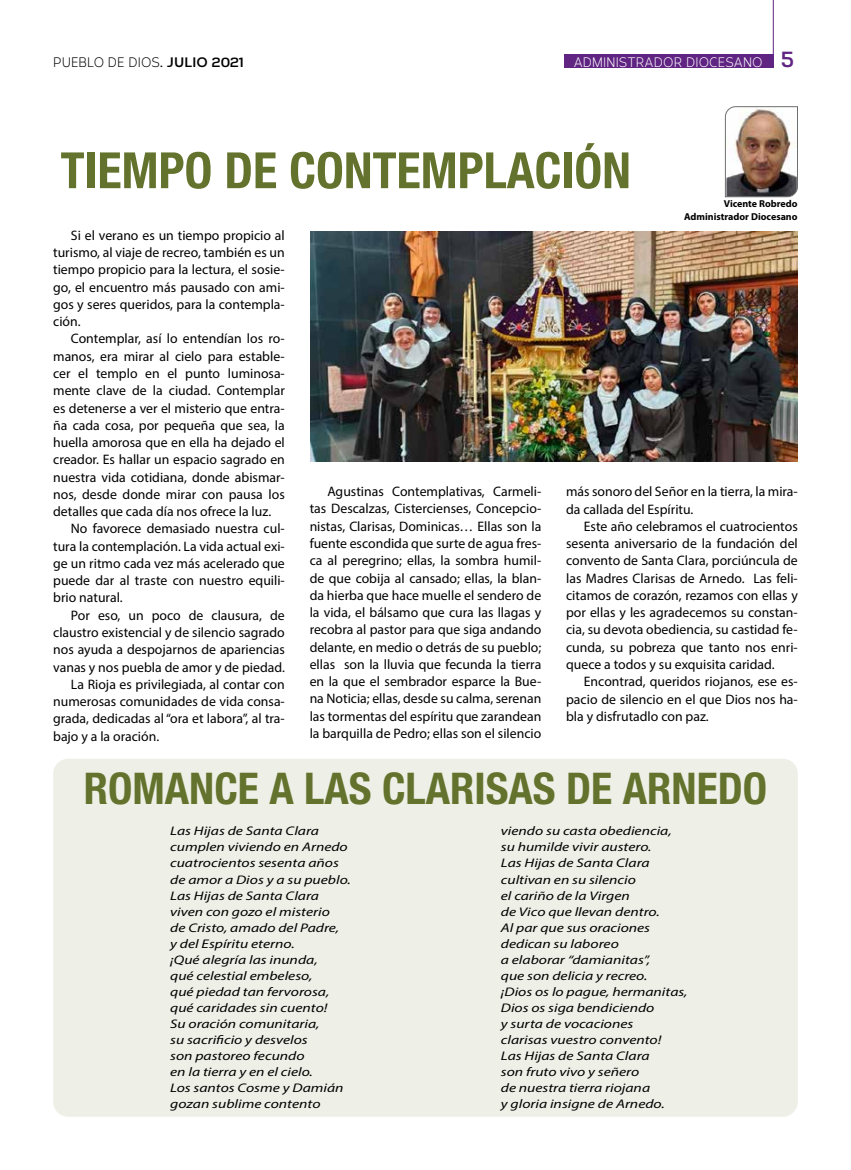
<style>
.page{position:relative;width:851px;height:1170px;background:#fff}
.page>*{position:absolute;margin:0;border:0;box-sizing:border-box;transform-origin:0 0}
.t1{font:700 condensed 50px "Helvetica Neue LT Std";color:#63722c}
.t2{font:700 condensed 43.75px "Helvetica Neue LT Std";color:#63722c}
.t3{font:13.75px/17.2px "Myriad Pro";color:#000;text-align:justify}
.t4{font:13.75px "Corbert";letter-spacing:.01em;color:#fff;scale:.9 1}
.t5{font:13.75px "Corbert";letter-spacing:.01em;color:#000;scale:.9 1}
.t6{font:italic 12.5px/16px "Myriad Pro";color:#000;scale:1.25 1}
.t7{font:700 10px/12.5px "Myriad Pro";color:#000;text-align:right}
.s1{font-weight:700}
.s2{font-weight:700;font-size:22.5px;color:#602483}
</style>
<div class="page">
<div style="left:53px;top:758px;width:744px;height:358px;background:#eef0e7;border-radius:15px"></div>
<div style="left:563px;top:54px;width:210px;height:13px;background:#602483"></div>
<hr style="left:772px;top:0;width:1px;height:67px;background:#602483">
<img style="left:724px;top:106px;width:74px;height:91px">
<img style="left:310px;top:231px;width:487px;height:230px">
<p class="t5" style="left:53px;top:52px;width:213px">PUEBLO DE DIOS<span class="s1">. JULIO 2021</span></p>
<p class="t4" style="left:573px;top:52px;width:246px">ADMINISTRADOR DIOCESANO <span class="s2">5</span></p>
<h1 class="t1" style="left:60px;top:140px;width:572px">TIEMPO DE CONTEMPLACIÓN</h1>
<p class="t7" style="left:684px;top:197px;width:115px">Vicente Robredo<br>Administrador Diocesano</p>
<p class="t3" style="left:53px;top:226px;width:233px;text-indent:18px">Si el verano es un tiempo propicio al turismo, al viaje de recreo, también es un tiempo propicio para la lectura, el sosie&shy;go, el encuentro más pausado con ami&shy;gos y seres queridos, para la contempla&shy;ción.</p>
<p class="t3" style="left:71px;top:330px;width:215px">Contemplar, así lo entendían los ro-</p>
<p class="t3" style="left:53px;top:347px;width:233px">manos, era mirar al cielo para estable-</p>
<p class="t3" style="left:53px;top:364px;width:233px">cer el templo en el punto luminosa-</p>
<p class="t3" style="left:53px;top:382px;width:233px">mente clave de la ciudad. Contemplar</p>
<p class="t3" style="left:53px;top:399px;width:233px">es detenerse a ver el misterio que entra-</p>
<p class="t3" style="left:53px;top:416px;width:233px">ña cada cosa, por pequeña que sea, la</p>
<p class="t3" style="left:53px;top:433px;width:233px">huella amorosa que en ella ha dejado el</p>
<p class="t3" style="left:53px;top:451px;width:233px">creador. Es hallar un espacio sagrado en</p>
<p class="t3" style="left:53px;top:468px;width:233px">nuestra vida cotidiana, donde abismar-</p>
<p class="t3" style="left:53px;top:485px;width:233px">nos, desde donde mirar con pausa los</p>
<p class="t3" style="left:53px;top:502px;width:219px">detalles que cada día nos ofrece la luz.</p>
<p class="t3" style="left:71px;top:520px;width:215px">No favorece demasiado nuestra cul-</p>
<p class="t3" style="left:53px;top:537px;width:233px">tura la contemplación. La vida actual exi-</p>
<p class="t3" style="left:53px;top:554px;width:233px">ge un ritmo cada vez más acelerado que</p>
<p class="t3" style="left:53px;top:571px;width:233px">puede dar al traste con nuestro equili-</p>
<p class="t3" style="left:53px;top:589px;width:71px">brio natural.</p>
<p class="t3" style="left:71px;top:606px;width:215px">Por eso, un poco de clausura, de</p>
<p class="t3" style="left:53px;top:623px;width:233px">claustro existencial y de silencio sagrado</p>
<p class="t3" style="left:53px;top:640px;width:233px">nos ayuda a despojarnos de apariencias</p>
<p class="t3" style="left:53px;top:658px;width:233px">vanas y nos puebla de amor y de piedad.</p>
<p class="t3" style="left:71px;top:675px;width:215px">La Rioja es privilegiada, al contar con</p>
<p class="t3" style="left:53px;top:692px;width:233px">numerosas comunidades de vida consa-</p>
<p class="t3" style="left:53px;top:709px;width:233px">grada, dedicadas al “ora et labora”, al tra-</p>
<p class="t3" style="left:53px;top:727px;width:107px">bajo y a la oración.</p>
<p class="t3" style="left:309px;top:482px;width:233px;text-indent:18px">Agustinas Contemplativas, Carmeli&shy;tas Descalzas, Cistercienses, Concepcio&shy;nistas, Clarisas, Dominicas… Ellas son la fuente escondida que surte de agua fres&shy;ca al peregrino; ellas, la sombra humil&shy;de que cobija al cansado; ellas, la blan&shy;da hierba que hace muelle el sendero de la vida, el bálsamo que cura las llagas y recobra al pastor para que siga andando delante, en medio o detrás de su pueblo; ellas son la lluvia que fecunda la tierra en la que el sembrador esparce la Bue&shy;na Noticia; ellas, desde su calma, serenan las tormentas del espíritu que zarandean la barquilla de Pedro; ellas son el silencio</p>
<p class="t3" style="left:566px;top:483px;width:233px">más sonoro del Señor en la tierra, la mira&shy;da callada del Espíritu.</p>
<p class="t3" style="left:566px;top:517px;width:233px;text-indent:18px">Este año celebramos el cuatrocientos sesenta aniversario de la fundación del convento de Santa Clara, porciúncula de las Madres Clarisas de Arnedo. Las feli&shy;citamos de corazón, rezamos con ellas y por ellas y les agradecemos su constan&shy;cia, su devota obediencia, su castidad fe&shy;cunda, su pobreza que tanto nos enri&shy;quece a todos y su exquisita caridad.</p>
<p class="t3" style="left:566px;top:672px;width:233px;text-indent:18px">Encontrad, queridos riojanos, ese es&shy;pacio de silencio en el que Dios nos ha&shy;bla y disfrutadlo con paz.</p>
<h2 class="t2" style="left:84px;top:762px;width:684px">ROMANCE A LAS CLARISAS DE ARNEDO</h2>
<p class="t6" style="left:170px;top:823px;width:146px">Las Hijas de Santa Clara cumplen viviendo en Arnedo cuatrocientos sesenta años de amor a Dios y a su pueblo.<br>Las Hijas de Santa Clara viven con gozo el misterio<br>de Cristo, amado del Padre,<br>y del Espíritu eterno.<br>¡Qué alegría las inunda,<br>qué celestial embeleso,<br>qué piedad tan fervorosa, qué caridades sin cuento!<br>Su oración comunitaria,<br>su sacrificio y desvelos<br>son pastoreo fecundo<br>en la tierra y en el cielo.<br>Los santos Cosme y Damián gozan sublime contento</p>
<p class="t6" style="left:500px;top:823px;width:151px">viendo su casta obediencia, su humilde vivir austero.<br>Las Hijas de Santa Clara cultivan en su silencio<br>el cariño de la Virgen<br>de Vico que llevan dentro.<br>Al par que sus oraciones dedican su laboreo<br>a elaborar “damianitas”,<br>que son delicia y recreo.<br>¡Dios os lo pague, hermanitas,<br>Dios os siga bendiciendo<br>y surta de vocaciones<br>clarisas vuestro convento!<br>Las Hijas de Santa Clara<br>son fruto vivo y señero<br>de nuestra tierra riojana<br>y gloria insigne de Arnedo.</p>
</div>
